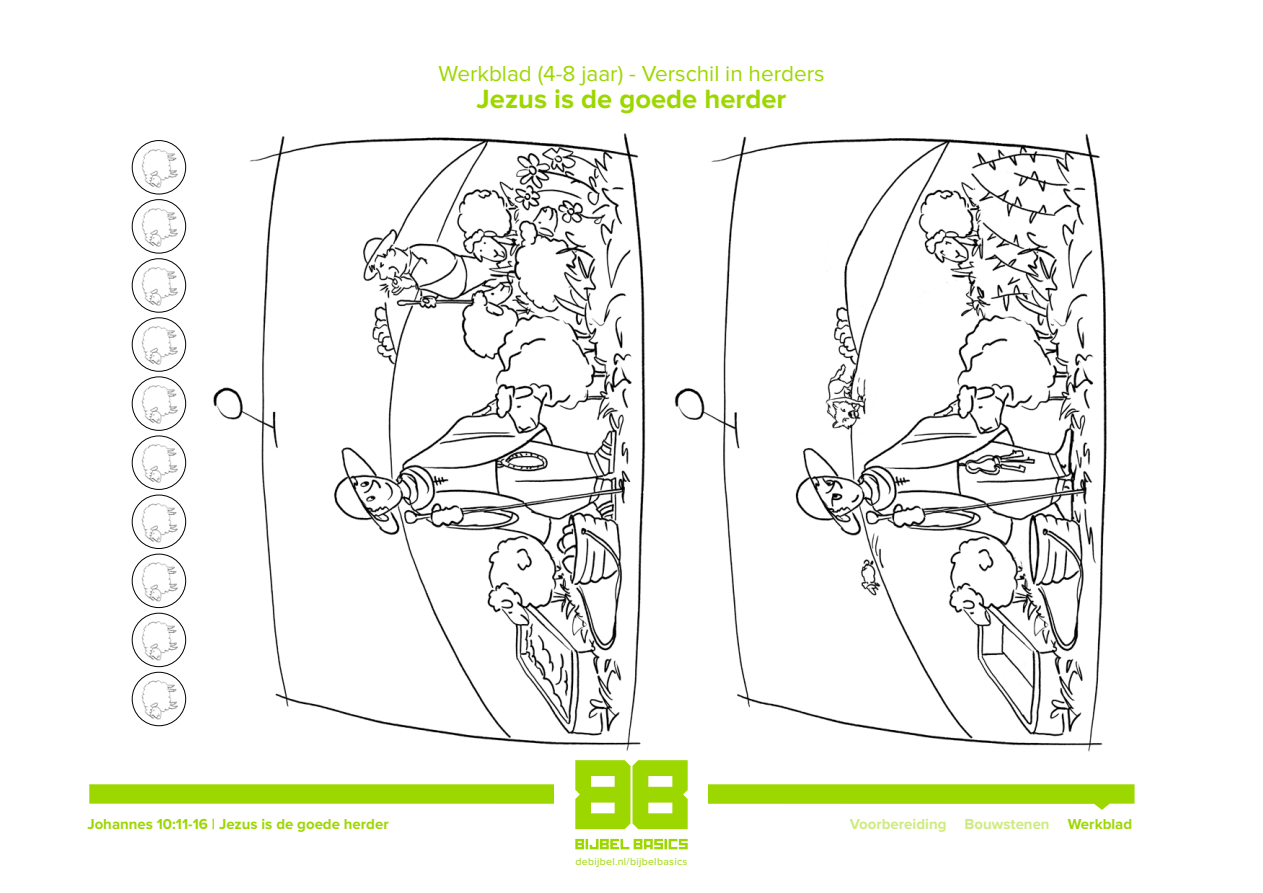
<style>
.page{position:relative;width:1263px;height:893px;background:#fff}
.page>*{position:absolute;margin:0;border:0;box-sizing:border-box;transform-origin:0 0}
.t1{font:700 27.3px "Proxima Nova";color:#9dd700}
.t2{font:22.5px "Proxima Nova";color:#9dd700}
.t3{font:700 15px "Proxima Nova";color:#9dd700}
.t4{font:700 15px "Proxima Nova";color:#ceeb80}
.t5{font:10.5px "Proxima Nova";letter-spacing:.03em;color:#9dd700}
.s1{color:#9dd700}
</style>
<div class="page">
<svg style="left:575px;top:839px;width:113px;height:10px"></svg>
<svg style="left:89px;top:760px;width:1045px;height:69px"></svg>
<img style="left:674px;top:133px;width:433px;height:619px">
<img style="left:213px;top:133px;width:433px;height:618px">
<img style="left:132px;top:141px;width:54px;height:53px;border-radius:27px">
<div style="left:132px;top:140px;width:54px;height:54px;border:1px solid #000;border-radius:50%"></div>
<img style="left:132px;top:436px;width:54px;height:53px;border-radius:27px">
<div style="left:132px;top:436px;width:54px;height:54px;border:1px solid #000;border-radius:50%"></div>
<img style="left:132px;top:200px;width:54px;height:53px;border-radius:27px">
<div style="left:132px;top:199px;width:54px;height:54px;border:1px solid #000;border-radius:50%"></div>
<img style="left:132px;top:495px;width:54px;height:53px;border-radius:27px">
<div style="left:132px;top:495px;width:54px;height:54px;border:1px solid #000;border-radius:50%"></div>
<img style="left:132px;top:259px;width:54px;height:53px;border-radius:27px">
<div style="left:132px;top:258px;width:54px;height:55px;border:1px solid #000;border-radius:50%"></div>
<img style="left:132px;top:554px;width:54px;height:54px;border-radius:27px">
<div style="left:132px;top:554px;width:54px;height:54px;border:1px solid #000;border-radius:50%"></div>
<img style="left:132px;top:318px;width:54px;height:53px;border-radius:27px">
<div style="left:132px;top:317px;width:54px;height:55px;border:1px solid #000;border-radius:50%"></div>
<img style="left:132px;top:613px;width:54px;height:54px;border-radius:27px">
<div style="left:132px;top:613px;width:54px;height:54px;border:1px solid #000;border-radius:50%"></div>
<img style="left:132px;top:377px;width:54px;height:53px;border-radius:27px">
<div style="left:132px;top:376px;width:54px;height:55px;border:1px solid #000;border-radius:50%"></div>
<img style="left:132px;top:672px;width:54px;height:54px;border-radius:27px">
<div style="left:132px;top:672px;width:54px;height:54px;border:1px solid #000;border-radius:50%"></div>
<h2 class="t2" style="left:438px;top:63px;width:388px">Werkblad (4-8 jaar) - Verschil in herders</h2>
<h1 class="t1" style="left:477px;top:87px;width:311px">Jezus is de goede herder</h1>
<p class="t3" style="left:87px;top:817px;width:303px">Johannes 10:11-16 | Jezus is de goede herder</p>
<p class="t5" style="left:575px;top:856px;width:113px">debijbel.nl/bijbelbasics</p>
<p class="t4" style="left:850px;top:817px;width:284px">Voorbereiding Bouwstenen <span class="s1">Werkblad</span></p>
</div>
